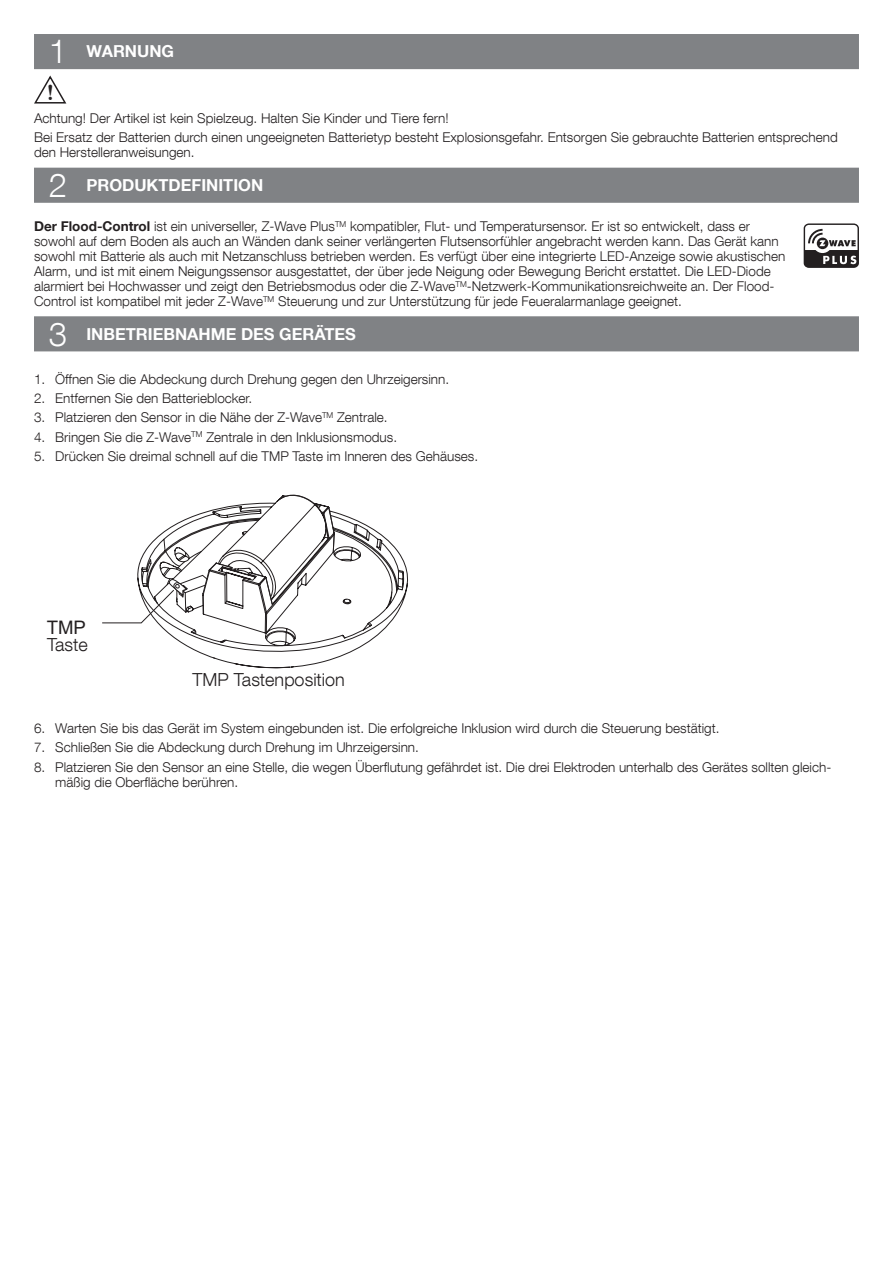
<style>
.page{position:relative;width:893px;height:1263px;background:#fff}
.page>*{position:absolute;margin:0;border:0;box-sizing:border-box;transform-origin:0 0}
.t1{font:300 33px "Helvetica Neue LT Com";color:#fff}
.t2{font:23.4px "Bell MT Bold";color:#231f20}
.t3{font:18.6px "Arial";color:#231f20}
.t4{font:300 18px "Helvetica Neue LT Com";color:#231f20}
.titolo{font:700 16.5px "Helvetica Neue LT Com";color:#fff}
.podstawowy-no-break{font:300 13.5px/15px "Helvetica Neue LT Com";color:#231f20}
.s1{font-weight:700}
</style>
<div class="page">
<div style="left:34px;top:34px;width:825px;height:35px;background:#808285"></div>
<div style="left:34px;top:168px;width:825px;height:35px;background:#808285"></div>
<div style="left:34px;top:316px;width:825px;height:35px;background:#808285"></div>
<svg style="left:804px;top:223px;width:55px;height:45px"></svg>
<svg style="left:34px;top:76px;width:32px;height:28px"></svg>
<svg style="left:216px;top:566px;width:192px;height:103px"></svg>
<svg style="left:102px;top:494px;width:304px;height:165px"></svg>
<p class="t1" style="left:49px;top:31px;width:20px">1</p>
<p class="titolo" style="left:86px;top:41px;width:89px">WARNUNG</p>
<p class="t2" style="left:47px;top:79px;width:8px">!</p>
<p class="podstawowy-no-break" style="left:34px;top:111px;width:416px">Achtung! Der Artikel ist kein Spielzeug. Halten Sie Kinder und Tiere fern!</p>
<p class="podstawowy-no-break" style="left:34px;top:130px;width:805px">Bei Ersatz der Batterien durch einen ungeeigneten Batterietyp besteht Explosionsgefahr. Entsorgen Sie gebrauchte Batterien entsprechend den Herstelleranweisungen.</p>
<p class="t1" style="left:49px;top:165px;width:20px">2</p>
<p class="titolo" style="left:86px;top:175px;width:178px">PRODUKTDEFINITION</p>
<p class="podstawowy-no-break" style="left:34px;top:218px;width:753px"><span class="s1">Der Flood-Control</span> ist ein universeller, Z-Wave Plus<sup>TM</sup> kompatibler, Flut- und Temperatursensor. Er ist so entwickelt, dass er sowohl auf dem Boden als auch an Wänden dank seiner verlängerten Flutsensorfühler angebracht werden kann. Das Gerät kann sowohl mit Batterie als auch mit Netzanschluss betrieben werden. Es verfügt über eine integrierte LED-Anzeige sowie akustischen Alarm, und ist mit einem Neigungssensor ausgestattet, der über jede Neigung oder Bewegung Bericht erstattet. Die LED-Diode alarmiert bei Hochwasser und zeigt den Betriebsmodus oder die Z-Wave<sup>TM</sup>-Netzwerk-Kommunikationsreichweite an. Der Flood-Control ist kompatibel mit jeder Z-Wave<sup>TM</sup> Steuerung und zur Unterstützung für jede Feueralarmanlage geeignet.</p>
<p class="t1" style="left:49px;top:314px;width:20px">3</p>
<p class="titolo" style="left:86px;top:323px;width:271px">INBETRIEBNAHME DES GERÄTES</p>
<p class="podstawowy-no-break" style="left:34px;top:371px;width:417px">1. Öffnen Sie die Abdeckung durch Drehung gegen den Uhrzeigersinn.</p>
<p class="podstawowy-no-break" style="left:34px;top:391px;width:220px">2. Entfernen Sie den Batterieblocker.</p>
<p class="podstawowy-no-break" style="left:34px;top:410px;width:355px">3. Platzieren den Sensor in die Nähe der Z-Wave<sup>TM</sup> Zentrale.</p>
<p class="podstawowy-no-break" style="left:34px;top:429px;width:365px">4. Bringen Sie die Z-Wave<sup>TM</sup> Zentrale in den Inklusionsmodus.</p>
<p class="podstawowy-no-break" style="left:34px;top:448px;width:446px">5. Drücken Sie dreimal schnell auf die TMP Taste im Inneren des Gehäuses.</p>
<h3 class="t3" style="left:47px;top:615px;width:41px">TMP</h3>
<p class="t4" style="left:47px;top:633px;width:42px">Taste</p>
<p class="t4" style="left:193px;top:669px;width:154px">TMP Tastenposition</p>
<p class="podstawowy-no-break" style="left:34px;top:720px;width:687px">6. Warten Sie bis das Gerät im System eingebunden ist. Die erfolgreiche Inklusion wird durch die Steuerung bestätigt.</p>
<p class="podstawowy-no-break" style="left:34px;top:740px;width:386px">7. Schließen Sie die Abdeckung durch Drehung im Uhrzeigersinn.</p>
<p class="podstawowy-no-break" style="left:55px;top:759px;width:777px;text-indent:-21px">8. Platzieren Sie den Sensor an eine Stelle, die wegen Überflutung gefährdet ist. Die drei Elektroden unterhalb des Gerätes sollten gleich&shy;mäßig die Oberfläche berühren.</p>
</div>
